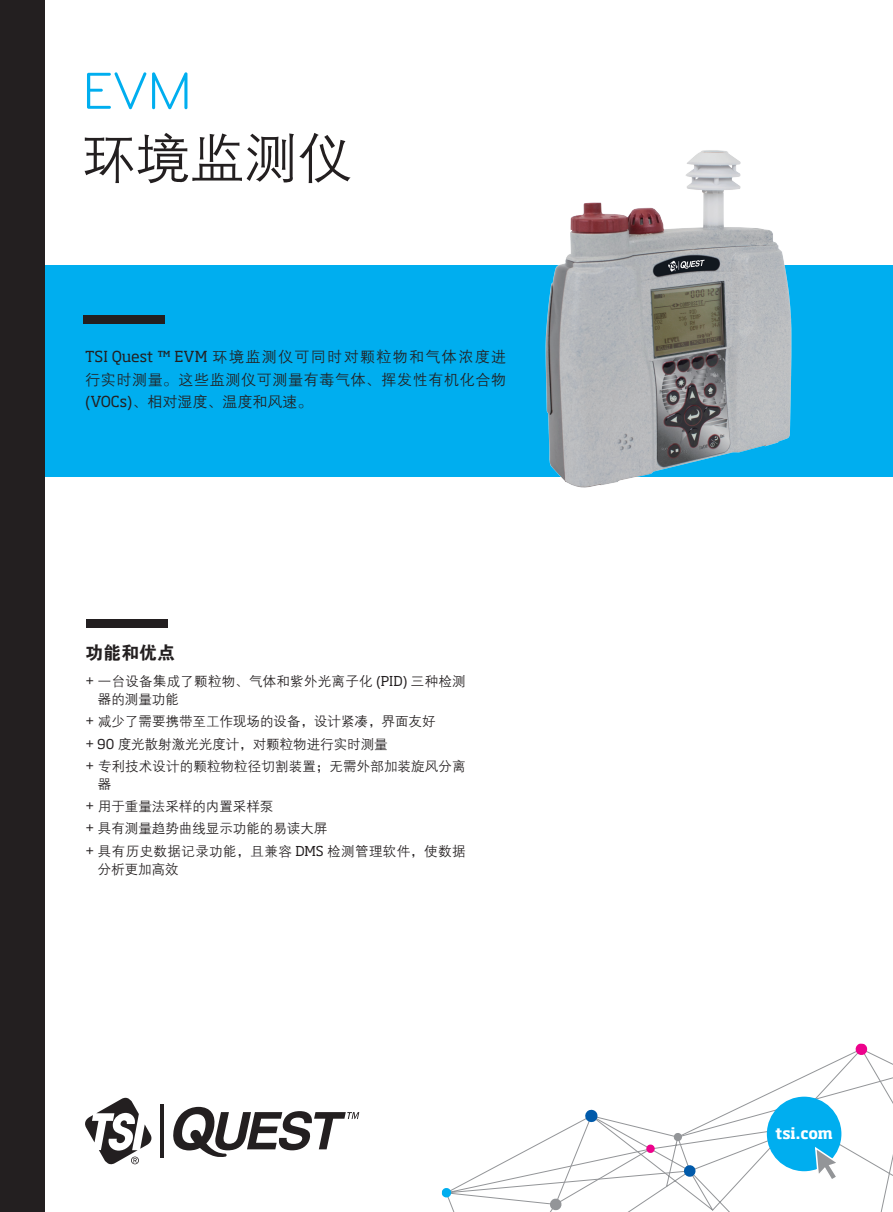
<style>
.page{position:relative;width:893px;height:1212px;background:#fff}
.page>*{position:absolute;margin:0;border:0;box-sizing:border-box;transform-origin:0 0}
.t1{font:54px "FZZDXJW GB1 0";color:#231f20}
.t2{font:54px "Bryant Pro";color:#00aeef}
.t3{font:18px "FZDHTJW GB1 0";color:#231f20}
.t4{font:15px/22.5px "FZZDXJW GB1 0";letter-spacing:.045em;color:#231f20;text-align:justify}
.t5{font:700 15px "Soho Std";color:#fff}
.t6{font:13.5px/22.2px "FZZDXJW GB1 0";color:#231f20}
.t7{font:13.5px/18px "FZZDXJW GB1 0";letter-spacing:.02em;color:#231f20}
.s1{font-family:"Soho Std"}
</style>
<div class="page">
<div style="left:44px;top:265px;width:849px;height:211px;background:#00aeef"></div>
<div style="left:0;top:0;width:44px;height:1212px;background:#231f20"></div>
<div style="left:84px;top:316px;width:81px;height:8px;background:#231f20"></div>
<div style="left:86px;top:619px;width:81px;height:8px;background:#231f20"></div>
<hr style="left:160px;top:1104px;width:3px;height:54px;background:#231f20">
<svg style="left:85px;top:1097px;width:67px;height:68px"></svg>
<svg style="left:173px;top:1107px;width:186px;height:50px"></svg>
<svg style="left:448px;top:1051px;width:445px;height:161px"></svg>
<svg style="left:673px;top:1132px;width:10px;height:10px"></svg>
<svg style="left:441px;top:1187px;width:11px;height:11px"></svg>
<svg style="left:549px;top:1198px;width:13px;height:13px"></svg>
<svg style="left:584px;top:1109px;width:14px;height:14px"></svg>
<svg style="left:855px;top:1043px;width:13px;height:13px"></svg>
<svg style="left:683px;top:1164px;width:13px;height:13px"></svg>
<svg style="left:646px;top:1144px;width:9px;height:9px"></svg>
<div style="left:767px;top:1097px;width:74px;height:74px;background:#00aeef;border-radius:50%"></div>
<svg style="left:814px;top:1145px;width:27px;height:37px"></svg>
<img style="left:526px;top:150px;width:280px;height:338px">
<h1 class="t2" style="left:82px;top:59px;width:112px">EVM</h1>
<h1 class="t1" style="left:82px;top:130px;width:271px">环境监测仪</h1>
<p class="t4" style="left:85px;top:346px;width:423px"><span class="s1">TSI Quest ™ EVM</span> 环境监测仪可同时对颗粒物和气体浓度进行实时测量。这些监测仪可测量有毒气体、挥发性有机化合物<span class="s1">(VOCs)</span>、相对湿度、温度和风速。</p>
<h2 class="t3" style="left:85px;top:643px;width:91px">功能和优点</h2>
<p class="t7" style="left:98px;top:673px;width:369px;text-indent:-13px"><span class="s1">+</span> 一台设备集成了颗粒物、气体和紫外光离子化 <span class="s1">(PID)</span> 三种检测器的测量功能</p>
<p class="t6" style="left:85px;top:711px;width:382px"><span class="s1">+</span> 减少了需要携带至工作现场的设备，设计紧凑，界面友好<br><span class="s1">+ 90</span> 度光散射激光光度计，对颗粒物进行实时测量<br><span class="s1">+</span> 专利技术设计的颗粒物粒径切割装置；无需外部加装旋风分离</p>
<p class="t6" style="left:85px;top:773px;width:382px;text-indent:13px">器<br><span class="s1">+</span> 用于重量法采样的内置采样泵<br><span class="s1">+</span> 具有测量趋势曲线显示功能的易读大屏<br><span class="s1">+</span> 具有历史数据记录功能，且兼容 <span class="s1">DMS</span> 检测管理软件，使数据</p>
<p class="t6" style="left:98px;top:858px;width:82px">分析更加高效</p>
<p class="t5" style="left:775px;top:1124px;width:59px">tsi.com</p>
</div>
